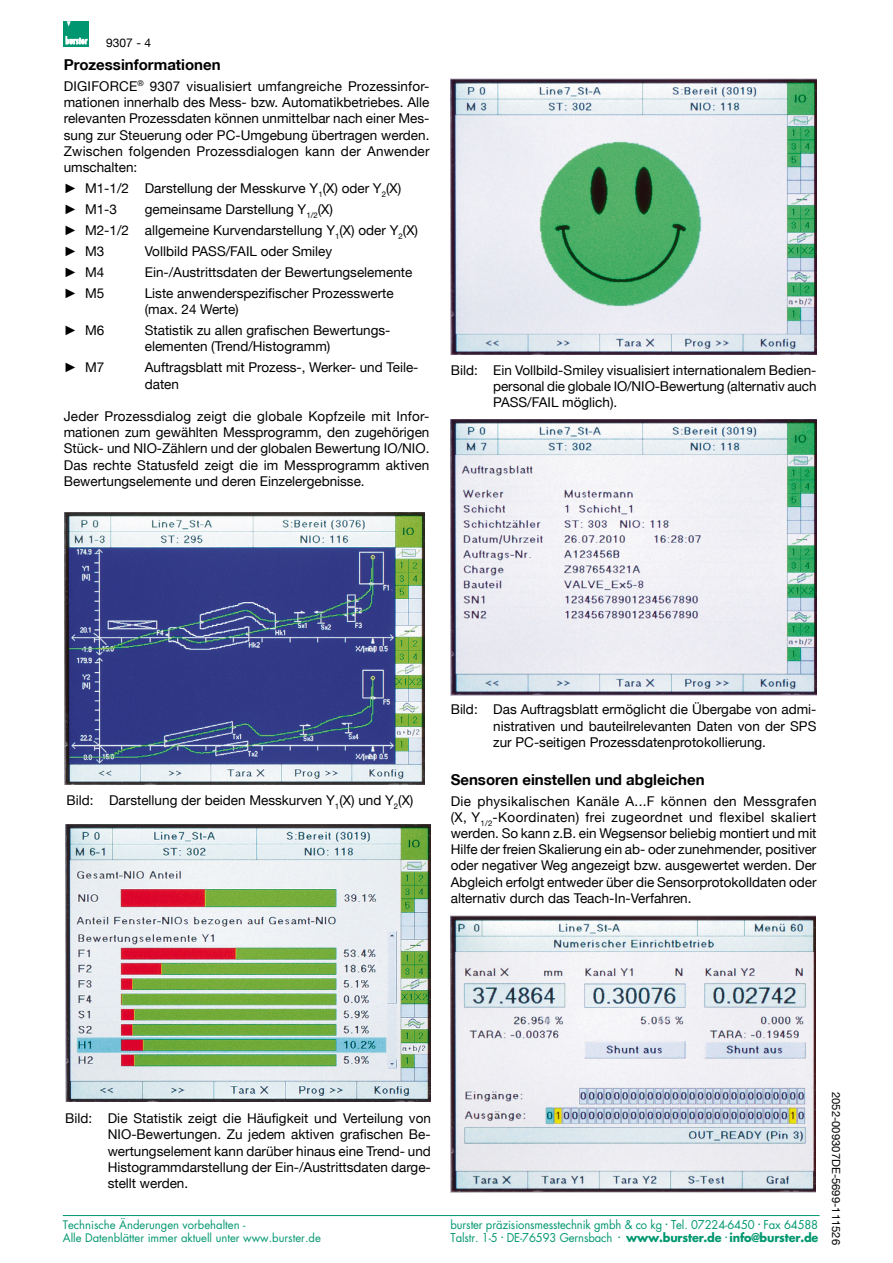
<style>
.page{position:relative;width:893px;height:1263px;background:#fff}
.page>*{position:absolute;margin:0;border:0;box-sizing:border-box;transform-origin:0 0}
.t1{font:700 15px "Helvetica Neue LT";color:#000}
.t2{font:13.5px/16.2px "Helvetica Neue LT";color:#000;text-align:justify}
.t3{font:12px "Helvetica Neue LT";color:#000}
.t4{font:11.85px/13.5px "Futura LT";letter-spacing:-.01em;color:#009770;scale:.95 1}
.t5{font:11.55px/13.5px "Futura LT";color:#009770}
.t6{font:11.25px "Helvetica Neue LT";color:#000}
.s1{font-family:"Arial"}
.s2{font-weight:700}
</style>
<div class="page">
<hr style="left:63px;top:1215px;width:757px;height:1px;background:#009770">
<div style="left:64px;top:21px;width:25px;height:26px;background:#009770"></div>
<svg style="left:67px;top:21px;width:4px;height:6px"></svg>
<svg style="left:65px;top:36px;width:23px;height:9px"></svg>
<img style="left:65px;top:825px;width:366px;height:277px">
<img style="left:451px;top:79px;width:365px;height:276px">
<img style="left:451px;top:420px;width:365px;height:276px">
<img style="left:65px;top:512px;width:359px;height:273px">
<img style="left:451px;top:916px;width:365px;height:276px">
<p class="t3" style="left:106px;top:35px;width:46px">9307 - 4</p>
<p class="t1" style="left:64px;top:55px;width:158px">Prozessinformationen</p>
<p class="t2" style="left:64px;top:78px;width:367px">DIGIFORCE<sup>®</sup> 9307 visualisiert umfangreiche Prozessinfor&shy;mationen innerhalb des Mess- bzw. Automatikbetriebes. Alle relevanten Prozessdaten können unmittelbar nach einer Mes&shy;sung zur Steuerung oder PC-Umgebung übertragen werden.<br>Zwischen folgenden Prozessdialogen kann der Anwender umschalten:</p>
<p class="t2" style="left:64px;top:177px;width:339px;line-height:21px"><span class="s1">►</span> M1-1/2 Darstellung der Messkurve Y<sub>1</sub>(X) oder Y<sub>2</sub>(X) <span class="s1">►</span> M1-3</p>
<p class="t2" style="left:64px;top:198px;width:356px;line-height:21px;text-align:left;text-indent:81px">gemeinsame Darstellung Y<sub>1/2</sub>(X)<br><span class="s1">►</span> M2-1/2 allgemeine Kurvendarstellung Y<sub>1</sub>(X) oder Y<sub>2</sub>(X) <span class="s1">►</span> M3</p>
<p class="t2" style="left:145px;top:243px;width:189px">Vollbild PASS/FAIL oder Smiley</p>
<p class="t2" style="left:64px;top:264px;width:42px"><span class="s1">►</span> M4</p>
<p class="t2" style="left:145px;top:264px;width:269px">Ein-/Austrittsdaten der Bewertungselemente</p>
<p class="t2" style="left:64px;top:285px;width:42px"><span class="s1">►</span> M5</p>
<p class="t2" style="left:145px;top:285px;width:250px">Liste anwenderspezifischer Prozesswerte (max. 24 Werte)</p>
<p class="t2" style="left:64px;top:322px;width:42px"><span class="s1">►</span> M6</p>
<p class="t2" style="left:145px;top:322px;width:247px">Statistik zu allen grafischen Bewertungs&shy;elementen (Trend/Histogramm)</p>
<p class="t2" style="left:64px;top:359px;width:42px"><span class="s1">►</span> M7</p>
<p class="t2" style="left:145px;top:359px;width:275px">Auftragsblatt mit Prozess-, Werker- und Teile&shy;daten</p>
<p class="t2" style="left:64px;top:408px;width:367px">Jeder Prozessdialog zeigt die globale Kopfzeile mit Infor&shy;mationen zum gewählten Messprogramm, den zugehörigen Stück- und NIO-Zählern und der globalen Bewertung IO/NIO.<br>Das rechte Statusfeld zeigt die im Messprogramm aktiven Bewertungselemente und deren Einzelergebnisse.</p>
<p class="t2" style="left:493px;top:362px;width:325px;text-indent:-43px">Bild: Ein Vollbild-Smiley visualisiert internationalem Bedien&shy;personal die globale IO/NIO-Bewertung (alternativ auch PASS/FAIL möglich).</p>
<p class="t2" style="left:67px;top:791px;width:348px">Bild: Darstellung der beiden Messkurven Y<sub>1</sub>(X) und Y<sub>2</sub>(X)</p>
<p class="t2" style="left:493px;top:701px;width:325px;text-indent:-43px">Bild: Das Auftragsblatt ermöglicht die Übergabe von admi&shy;nistrativen und bauteilrelevanten Daten von der SPS zur PC-seitigen Prozessdatenprotokollierung.</p>
<p class="t1" style="left:451px;top:770px;width:255px">Sensoren einstellen und abgleichen</p>
<p class="t2" style="left:451px;top:792px;width:367px">Die physikalischen Kanäle A...F können den Messgrafen (X, Y<sub>1/2</sub>-Koordinaten) frei zugeordnet und flexibel skaliert werden. So kann z.B. ein Wegsensor beliebig montiert und mit Hilfe der freien Skalierung ein ab- oder zunehmender, positiver oder negativer Weg angezeigt bzw. ausgewertet werden. Der Abgleich erfolgt entweder über die Sensorprotokolldaten oder alternativ durch das Teach-In-Verfahren.</p>
<p class="t2" style="left:108px;top:1110px;width:325px;text-indent:-43px">Bild: Die Statistik zeigt die Häufigkeit und Verteilung von NIO-Bewertungen. Zu jedem aktiven grafischen Be&shy;wertungselement kann darüber hinaus eine Trend- und Histogrammdarstellung der Ein-/Austrittsdaten darge&shy;stellt werden.</p>
<p class="t5" style="left:63px;top:1218px;width:260px">Technische Änderungen vorbehalten -<br>Alle Datenblätter immer aktuell unter www.burster.de</p>
<p class="t4" style="left:451px;top:1218px;width:389px">burster präzisionsmesstechnik gmbh &amp; co kg <sup>.</sup> Tel. 07224-6450 <sup>.</sup> Fax 64588<br>Talstr. 1-5 <sup>.</sup> DE-76593 Gernsbach <sup>.</sup> <span class="s2">www.burster.de</span> <sup>.</sup> <span class="s2">info@burster.de</span></p>
<p class="t6" style="left:843px;top:1092px;width:155px;rotate:90deg">2052-009307DE-5699-111526</p>
</div>
